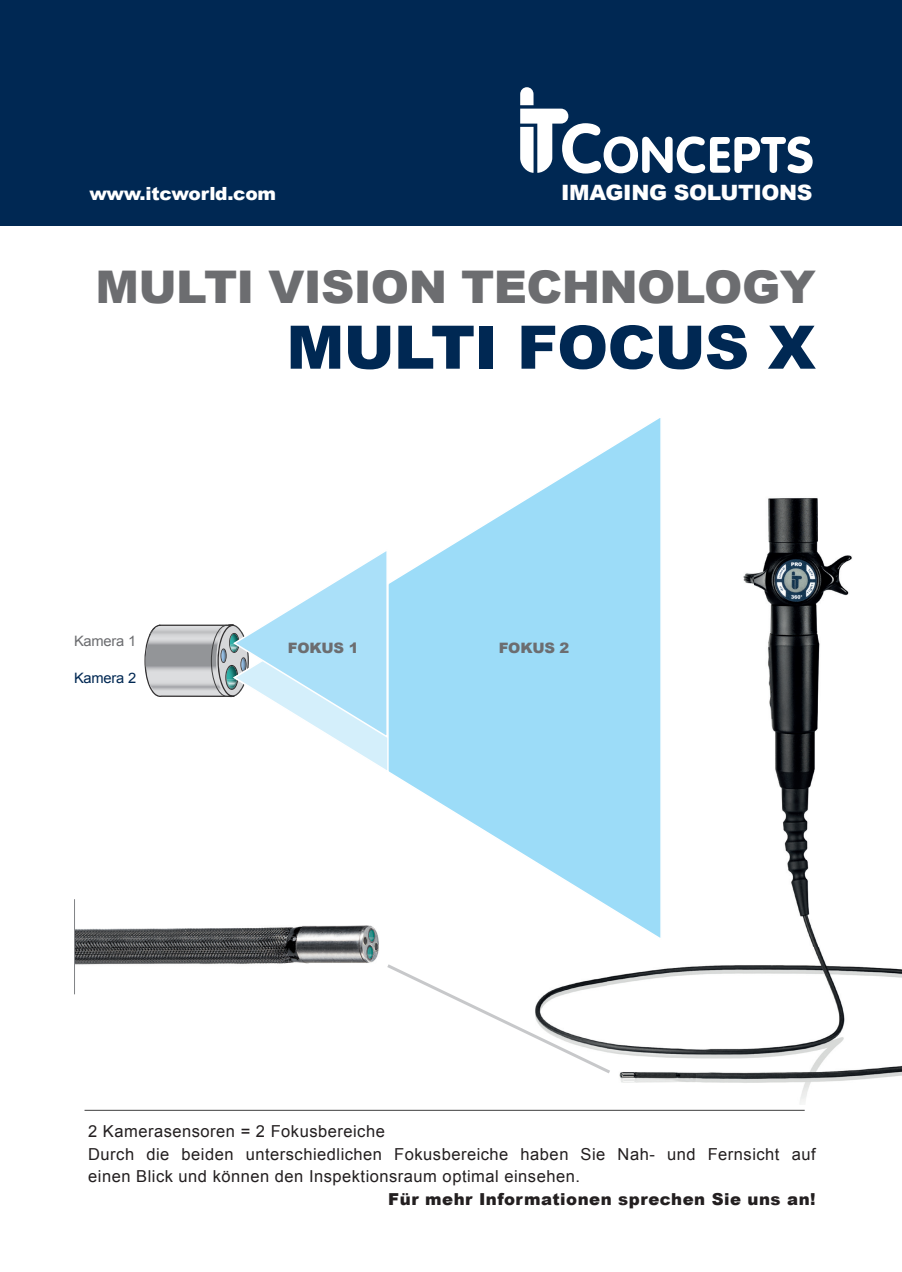
<style>
.page{position:relative;width:902px;height:1272px;background:#fff}
.page>*{position:absolute;margin:0;border:0;box-sizing:border-box;transform-origin:0 0}
.t1{font:900 60px "Arial";letter-spacing:-.015em;color:#002853}
.t2{font:900 45px "Arial";letter-spacing:-.015em;color:#6c6d70}
.t3{font:900 21.15px "Arial";letter-spacing:-.015em;color:#fff}
.t4{font:900 18.15px "Arial";letter-spacing:-.015em;color:#fff}
.t5{font:16.5px/22.5px "Arial";letter-spacing:.03em;color:#231f20}
.t6{font:900 16.5px "Arial";letter-spacing:.03em;color:#231f20}
.t7{font:900 14.4px "Arial";letter-spacing:-.015em;color:#6c6d70}
.t8{font:14.4px "Arial";letter-spacing:-.015em;color:#6c6d70}
.t9{font:14.4px "Arial";letter-spacing:-.015em;color:#002853}
</style>
<div class="page">
<img style="left:613px;top:498px;width:288px;height:606px">
<div style="left:0;top:0;width:901px;height:225px;background:#002853"></div>
<svg style="left:520px;top:87px;width:292px;height:86px"></svg>
<img style="left:75px;top:928px;width:304px;height:37px">
<hr style="left:74px;top:899px;width:1px;height:95px;background:#808285">
<svg style="left:387px;top:964px;width:226px;height:110px"></svg>
<svg style="left:232px;top:418px;width:430px;height:523px"></svg>
<svg style="left:144px;top:547px;width:246px;height:227px"></svg>
<hr style="left:84px;top:1109px;width:720px;height:1px;background:#3e3e3f">
<p class="t4" style="left:89px;top:180px;width:188px">www.itcworld.com</p>
<p class="t3" style="left:561px;top:177px;width:253px">IMAGING SOLUTIONS</p>
<h2 class="t2" style="left:96px;top:254px;width:721px">MULTI VISION TECHNOLOGY</h2>
<h1 class="t1" style="left:286px;top:304px;width:531px">MULTI FOCUS X</h1>
<p class="t8" style="left:74px;top:632px;width:64px">Kamera 1</p>
<p class="t9" style="left:74px;top:668px;width:64px">Kamera 2</p>
<p class="t7" style="left:288px;top:637px;width:72px">FOKUS 1</p>
<p class="t7" style="left:498px;top:637px;width:72px">FOKUS 2</p>
<p class="t5" style="left:88px;top:1120px;width:728px">2 Kamerasensoren = 2 Fokusbereiche<br>Durch die beiden unterschiedlichen Fokusbereiche haben Sie Nah- und Fernsicht auf einen Blick und können den Inspektionsraum optimal einsehen.</p>
<p class="t6" style="left:388px;top:1187px;width:429px">Für mehr Informationen sprechen Sie uns an!</p>
</div>
